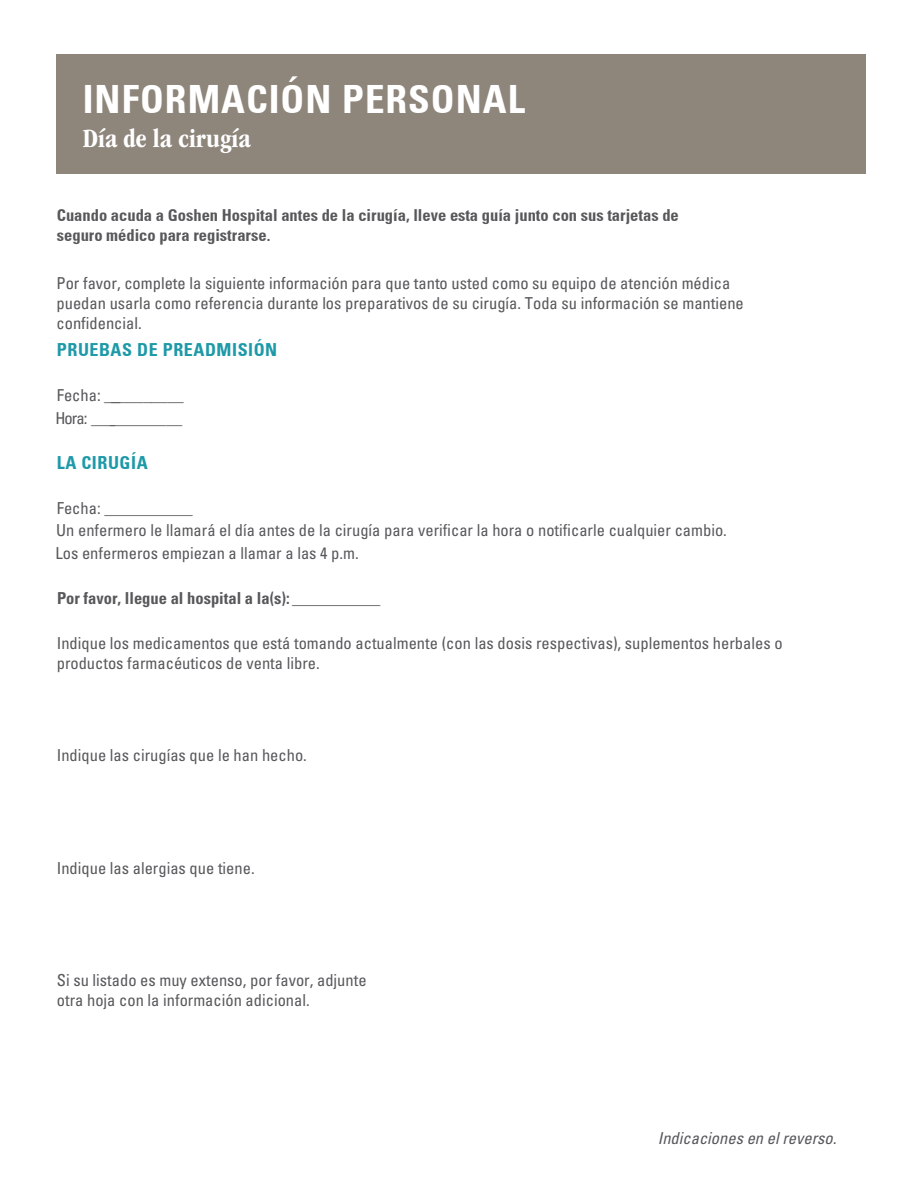
<style>
.page{position:relative;width:918px;height:1188px;background:#fff}
.page>*{position:absolute;margin:0;border:0;box-sizing:border-box;transform-origin:0 0}
.t1{font:700 condensed 39px "Univers";letter-spacing:.025em;color:#fff}
.t2{font:700 condensed 27px "ITC Garamond Std";color:#fff}
.t3{font:700 condensed 18px "Univers";letter-spacing:.03em;color:#1e99a8}
.t4{font:condensed 16.5px/22.5px "Univers LT Std";color:#57585a}
.t5{font:condensed 16.5px/19.8px "Univers";color:#57585a}
.t6{font:700 condensed 16.5px/19.8px "Univers";color:#57585a}
.t7{font:700 condensed 16.5px "Univers LT Std";color:#57585a}
.t8{font:italic condensed 16.5px "Univers LT Std";color:#57585a}
.s1{font-weight:400}
</style>
<div class="page">
<div style="left:56px;top:54px;width:810px;height:120px;background:#8e857b"></div>
<h1 class="t1" style="left:83px;top:75px;width:444px">INFORMACIÓN PERSONAL</h1>
<h2 class="t2" style="left:83px;top:123px;width:170px">Día de la cirugía</h2>
<p class="t6" style="left:57px;top:206px;width:624px">Cuando acuda a Goshen Hospital antes de la cirugía, lleve esta guía junto con sus tarjetas de seguro médico para registrarse.</p>
<p class="t5" style="left:57px;top:273px;width:689px">Por favor, complete la siguiente información para que tanto usted como su equipo de atención médica puedan usarla como referencia durante los preparativos de su cirugía. Toda su información se mantiene confidencial.</p>
<p class="t3" style="left:57px;top:339px;width:222px">PRUEBAS DE PREADMISIÓN</p>
<p class="t5" style="left:55px;top:384px;width:130px;line-height:22.5px">Fecha: __________<br>Hora: ____________</p>
<p class="t3" style="left:57px;top:451px;width:92px">LA CIRUGÍA</p>
<p class="t4" style="left:55px;top:497px;width:673px">Fecha: ___________<br>Un enfermero le llamará el día antes de la cirugía para verificar la hora o notificarle cualquier cambio.<br>Los enfermeros empiezan a llamar a las 4 p.m.</p>
<p class="t7" style="left:57px;top:588px;width:325px">Por favor, llegue al hospital a la(s): <span class="s1">___________</span></p>
<p class="t4" style="left:57px;top:633px;width:727px;line-height:19.8px">Indique los medicamentos que está tomando actualmente (con las dosis respectivas), suplementos herbales o productos farmacéuticos de venta libre.</p>
<p class="t4" style="left:57px;top:744px;width:252px">Indique las cirugías que le han hecho.</p>
<p class="t4" style="left:57px;top:857px;width:199px">Indique las alergias que tiene.</p>
<p class="t4" style="left:57px;top:970px;width:311px;line-height:19.8px">Si su listado es muy extenso, por favor, adjunte otra hoja con la información adicional.</p>
<p class="t8" style="left:658px;top:1127px;width:180px">Indicaciones en el reverso.</p>
</div>
